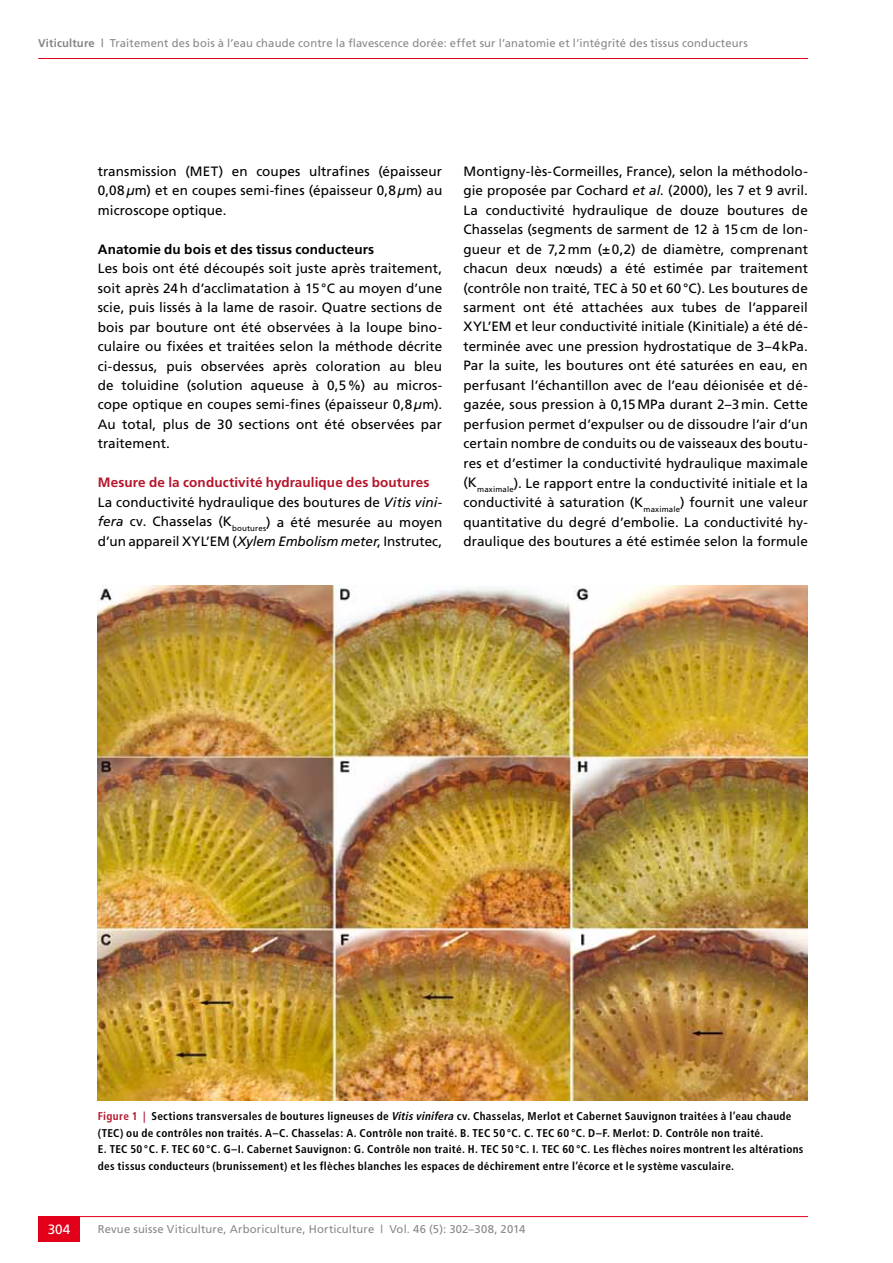
<style>
.page{position:relative;width:893px;height:1263px;background:#fff}
.page>*{position:absolute;margin:0;border:0;box-sizing:border-box;transform-origin:0 0}
.t1{font:13.5px/19.5px "Frutiger";letter-spacing:.01em;color:#000;text-align:justify}
.t2{font:13.5px "Frutiger";color:#fff}
.t3{font:700 condensed 11.25px/16.5px "Frutiger";letter-spacing:.03em;color:#000}
.t4{font:11.25px "Frutiger";letter-spacing:.015em;color:#87888a}
.s1{font-weight:700}
.s2{font-style:italic}
.s3{font-weight:700;color:#b5152b}
.s4{color:#b5152b}
</style>
<div class="page">
<hr style="left:38px;top:58px;width:770px;height:1px;background:#e2001a">
<hr style="left:38px;top:1216px;width:770px;height:1px;background:#e2001a">
<div style="left:38px;top:1216px;width:42px;height:26px;background:#e2001a"></div>
<img style="left:98px;top:585px;width:710px;height:516px">
<p class="t4" style="left:38px;top:37px;width:711px"><span class="s1">Viticulture |</span> Traitement des bois à l’eau chaude contre la flavescence dorée: effet sur l’anatomie et l’intégrité des tissus conducteurs</p>
<p class="t1" style="left:98px;top:161px;width:346px">transmission (MET) en coupes ultrafines (épaisseur 0,08<span class="s2">µ</span>m) et en coupes semi-fines (épaisseur 0,8<span class="s2">µ</span>m) au microscope optique.</p>
<p class="t1" style="left:98px;top:239px;width:346px;text-align:left"><span class="s1">Anatomie du bois et des tissus conducteurs<br></span>Les bois ont été découpés soit juste après traitement, soit après 24h d’acclimatation à 15°C au moyen d’une scie, puis lissés à la lame de rasoir. Quatre sections de bois par bouture ont été observées à la loupe bino&shy;culaire ou fixées et traitées selon la méthode décrite ci-dessus, puis observées après coloration au bleu de toluidine (solution aqueuse à 0,5%) au micros&shy;cope optique en coupes semi-fines (épaisseur 0,8<span class="s2">µ</span>m).<br>Au total, plus de 30 sections ont été observées par traitement.</p>
<p class="t1" style="left:98px;top:473px;width:346px;text-align:left"><span class="s3">Mesure de la conductivité hydraulique des boutures </span>La conductivité hydraulique des boutures de <span class="s2">Vitis vini&shy;fera</span> cv. Chasselas (K<sub>boutures</sub>) a été mesurée au moyen d’un appareil XYL’EM (<span class="s2">Xylem Embolism meter</span>, Instrutec,</p>
<p class="t1" style="left:463px;top:161px;width:346px">Montigny-lès-Cormeilles, France), selon la méthodolo&shy;gie proposée par Cochard <span class="s2">et al.</span> (2000), les 7 et 9 avril.<br>La conductivité hydraulique de douze boutures de Chasselas (segments de sarment de 12 à 15cm de lon&shy;gueur et de 7,2mm (±0,2) de diamètre, comprenant chacun deux nœuds) a été estimée par traitement (contrôle non traité, TEC à 50 et 60°C). Les boutures de sarment ont été attachées aux tubes de l’appareil XYL’EM et leur conductivité initiale (Kinitiale) a été dé&shy;terminée avec une pression hydrostatique de 3–4kPa.<br>Par la suite, les boutures ont été saturées en eau, en perfusant l’échantillon avec de l’eau déionisée et dé&shy;gazée, sous pression à 0,15MPa durant 2–3min. Cette perfusion permet d’expulser ou de dissoudre l’air d’un certain nombre de conduits ou de vaisseaux des boutu&shy;res et d’estimer la conductivité hydraulique maximale (K<sub>maximale</sub>). Le rapport entre la conductivité initiale et la conductivité à saturation (K<sub>maximale</sub>) fournit une valeur quantitative du degré d’embolie. La conductivité hy&shy;draulique des boutures a été estimée selon la formule</p>
<p class="t3" style="left:98px;top:1108px;width:707px"><span class="s4">Figure 1 |</span> Sections transversales de boutures ligneuses de <span class="s2">Vitis vinifera</span> cv. Chasselas, Merlot et Cabernet Sauvignon traitées à l’eau chaude (TEC) ou de contrôles non traités. A–C. Chasselas: A. Contrôle non traité. B. TEC 50 °C. C. TEC 60 °C. D–F. Merlot: D. Contrôle non traité.<br>E. TEC 50 °C. F. TEC 60 °C. G–I. Cabernet Sauvignon: G. Contrôle non traité. H. TEC 50 °C. I. TEC 60 °C. Les flèches noires montrent les altérations des tissus conducteurs (brunissement) et les flèches blanches les espaces de déchirement entre l’écorce et le système vasculaire.</p>
<p class="t2" style="left:48px;top:1221px;width:24px">304</p>
<p class="t4" style="left:98px;top:1223px;width:429px">Revue suisse Viticulture, Arboriculture, Horticulture | Vol. 46 (5): 302–308, 2014</p>
</div>
